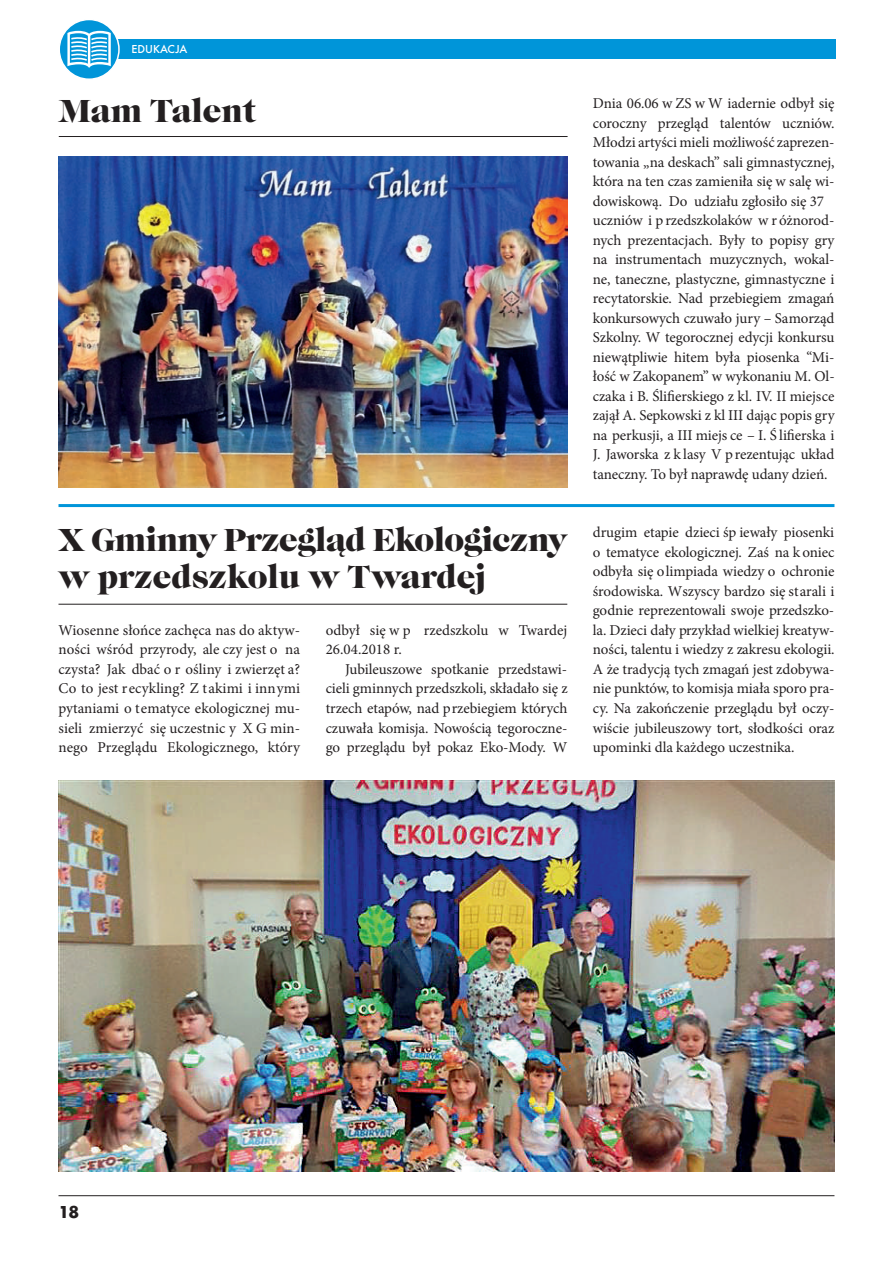
<style>
.page{position:relative;width:893px;height:1263px;background:#fff}
.page>*{position:absolute;margin:0;border:0;box-sizing:border-box;transform-origin:0 0}
.t1{font:33px/37.5px "Caslon Gra DCE";letter-spacing:-.015em;color:#231f20}
.t2{font:700 18px "Futura TCE";color:#231f20}
.t3{font:15px/19.5px "Minion Pro";letter-spacing:-.005em;color:#231f20;text-align:justify}
.t4{font:500 12px "Futura TCE";color:#fff}
</style>
<div class="page">
<hr style="left:58px;top:1195px;width:776px;height:1px;background:#231f20">
<img style="left:58px;top:780px;width:776px;height:391px">
<img style="left:59px;top:156px;width:509px;height:332px">
<div style="left:117px;top:39px;width:718px;height:19px;background:#0095d9"></div>
<svg style="left:59px;top:19px;width:60px;height:60px"></svg>
<div style="left:58px;top:19px;width:62px;height:61px;border:2px solid #fff;border-radius:50%"></div>
<svg style="left:67px;top:31px;width:44px;height:37px"></svg>
<hr style="left:58px;top:504px;width:776px;height:3px;background:#0095d9">
<hr style="left:59px;top:136px;width:509px;height:1px;background:#231f20">
<hr style="left:58px;top:604px;width:509px;height:1px;background:#231f20">
<p class="t4" style="left:132px;top:42px;width:57px">EDUKACJA</p>
<h1 class="t1" style="left:59px;top:93px;width:198px">Mam Talent</h1>
<h1 class="t1" style="left:58px;top:522px;width:510px">X Gminny Przegląd Ekologiczny w przedszkolu w Twardej</h1>
<p class="t3" style="left:326px;top:620px;width:243px">odbył się w p rzedszkolu w Twardej<br>26.04.2018 r.</p>
<p class="t3" style="left:326px;top:659px;width:243px;text-indent:20px">Jubileuszowe spotkanie przedstawi&shy;cieli gminnych przedszkoli, składało się z trzech etapów, nad przebiegiem których czuwała komisja. Nowością tegoroczne&shy;go przeglądu był pokaz Eko-Mody. W</p>
<p class="t3" style="left:58px;top:620px;width:243px">Wiosenne słońce zachęca nas do aktyw&shy;ności wśród przyrody, ale czy jest o na czysta? Jak dbać o r ośliny i zwierzęt a?<br>Co to jest recykling? Z takimi i innymi pytaniami o tematyce ekologicznej mu&shy;sieli zmierzyć się uczestnic y X G min&shy;nego Przeglądu Ekologicznego, który</p>
<p class="t3" style="left:593px;top:94px;width:243px;text-align:left">Dnia 06.06 w ZS w W iadernie odbył się coroczny przegląd talentów uczniów.<br>Młodzi artyści mieli możliwość zaprezen&shy;towania „na deskach” sali gimnastycznej, która na ten czas zamieniła się w salę wi&shy;dowiskową. Do udziału zgłosiło się 37 uczniów i p rzedszkolaków w r óżnorod&shy;nych prezentacjach. Były to popisy gry na instrumentach muzycznych, wokal&shy;ne, taneczne, plastyczne, gimnastyczne i recytatorskie. Nad przebiegiem zmagań konkursowych czuwało jury – Samorząd Szkolny. W tegorocznej edycji konkursu niewątpliwie hitem była piosenka “Mi&shy;łość w Zakopanem” w wykonaniu M. Ol&shy;czaka i B. Ślifierskiego z kl. IV. II miejsce zajął A. Sepkowski z kl III dając popis gry na perkusji, a III miejs ce – I. Ś lifierska i J. Jaworska z k lasy V p rezentując układ taneczny. To był naprawdę udany dzień.</p>
<p class="t3" style="left:593px;top:523px;width:243px">drugim etapie dzieci śp iewały piosenki o tematyce ekologicznej. Zaś na k oniec odbyła się olimpiada wiedzy o ochronie środowiska. Wszyscy bardzo się starali i godnie reprezentowali swoje przedszko&shy;la. Dzieci dały przykład wielkiej kreatyw&shy;ności, talentu i wiedzy z zakresu ekologii.<br>A że tradycją tych zmagań jest zdobywa&shy;nie punktów, to komisja miała sporo pra&shy;cy. Na zakończenie przeglądu był oczy&shy;wiście jubileuszowy tort, słodkości oraz upominki dla każdego uczestnika.</p>
<p class="t2" style="left:58px;top:1201px;width:22px">18</p>
</div>
